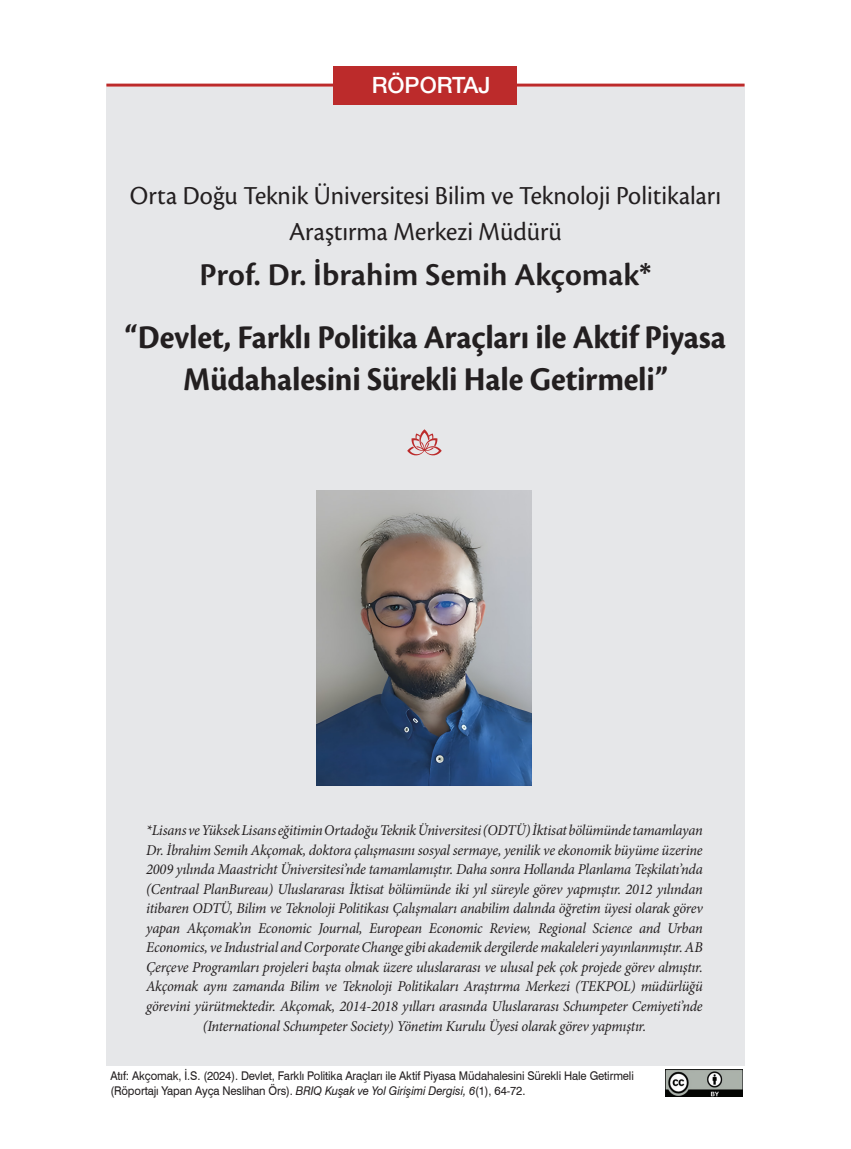
<style>
.page{position:relative;width:851px;height:1149px;background:#fff}
.page>*{position:absolute;margin:0;border:0;box-sizing:border-box;transform-origin:0 0}
.t1{font:700 34.5px/42px "Cronos Pro";letter-spacing:-.005em;color:#231f20;text-align:center;scale:.95 1}
.t2{font:600 33px "Cronos Pro";color:#231f20}
.t3{font:27px/36px "Cronos Pro";color:#231f20;text-align:center;scale:.96 1}
.t4{font:500 22.5px "Helvetica Neue LT Pro";color:#fff}
.t5{font:italic 15px/19.5px "Minion Pro";letter-spacing:-.02em;color:#231f20;text-align:center;scale:.96 1}
.t6{font:12px/15px "Swiss 721 BT";letter-spacing:-.01em;color:#231f20;scale:.94 1}
.s1{font-style:italic}
</style>
<div class="page">
<div style="left:106px;top:87px;width:638px;height:977px;background:#e6e7e9"></div>
<div style="left:333px;top:66px;width:184px;height:38px;background:#bc2b2b"></div>
<hr style="left:106px;top:84px;width:638px;height:3px;background:#bc2b2b">
<img style="left:665px;top:1069px;width:77px;height:27px">
<svg style="left:407px;top:429px;width:34px;height:26px"></svg>
<img style="left:317px;top:490px;width:214px;height:294px">
<h3 class="t4" style="left:371px;top:71px;width:120px">RÖPORTAJ</h3>
<h3 class="t3" style="left:130px;top:178px;width:617px">Orta Doğu Teknik Üniversitesi Bilim ve Teknoloji Politikaları<br>Araştırma Merkezi Müdürü</h3>
<h2 class="t2" style="left:199px;top:256px;width:453px">Prof. Dr. İbrahim Semih Akçomak*</h2>
<h1 class="t1" style="left:125px;top:316px;width:634px">“Devlet, Farklı Politika Araçları ile Aktif Piyasa<br>Müdahalesini Sürekli Hale Getirmeli”</h1>
<p class="t5" style="left:146px;top:820px;width:581px">*Lisans ve Yüksek Lisans eğitimin Ortadoğu Teknik Üniversitesi (ODTÜ) İktisat bölümünde tamamlayan Dr. İbrahim Semih Akçomak, doktora çalışmasını sosyal sermaye, yenilik ve ekonomik büyüme üzerine 2009 yılında Maastricht Üniversitesi’nde tamamlamıştır. Daha sonra Hollanda Planlama Teşkilatı’nda (Centraal PlanBureau) Uluslararası İktisat bölümünde iki yıl süreyle görev yapmıştır. 2012 yılından itibaren ODTÜ, Bilim ve Teknoloji Politikası Çalışmaları anabilim dalında öğretim üyesi olarak görev yapan Akçomak’ın Economic Journal, European Economic Review, Regional Science and Urban Economics, ve Industrial and Corporate Change gibi akademik dergilerde makaleleri yayınlanmıştır. AB Çerçeve Programları projeleri başta olmak üzere uluslararası ve ulusal pek çok projede görev almıştır.<br>Akçomak aynı zamanda Bilim ve Teknoloji Politikaları Araştırma Merkezi (TEKPOL) müdürlüğü görevini yürütmektedir. Akçomak, 2014-2018 yılları arasında Uluslararası Schumpeter Cemiyeti’nde (International Schumpeter Society) Yönetim Kurulu Üyesi olarak görev yapmıştır.</p>
<p class="t6" style="left:110px;top:1067px;width:558px">Atıf: Akçomak, İ.S. (2024). Devlet, Farklı Politika Araçları ile Aktif Piyasa Müdahalesini Sürekli Hale Getirmeli (Röportajı Yapan Ayça Neslihan Örs). <span class="s1">BRIQ Kuşak ve Yol Girişimi Dergisi, 6</span>(1), 64-72.</p>
</div>
